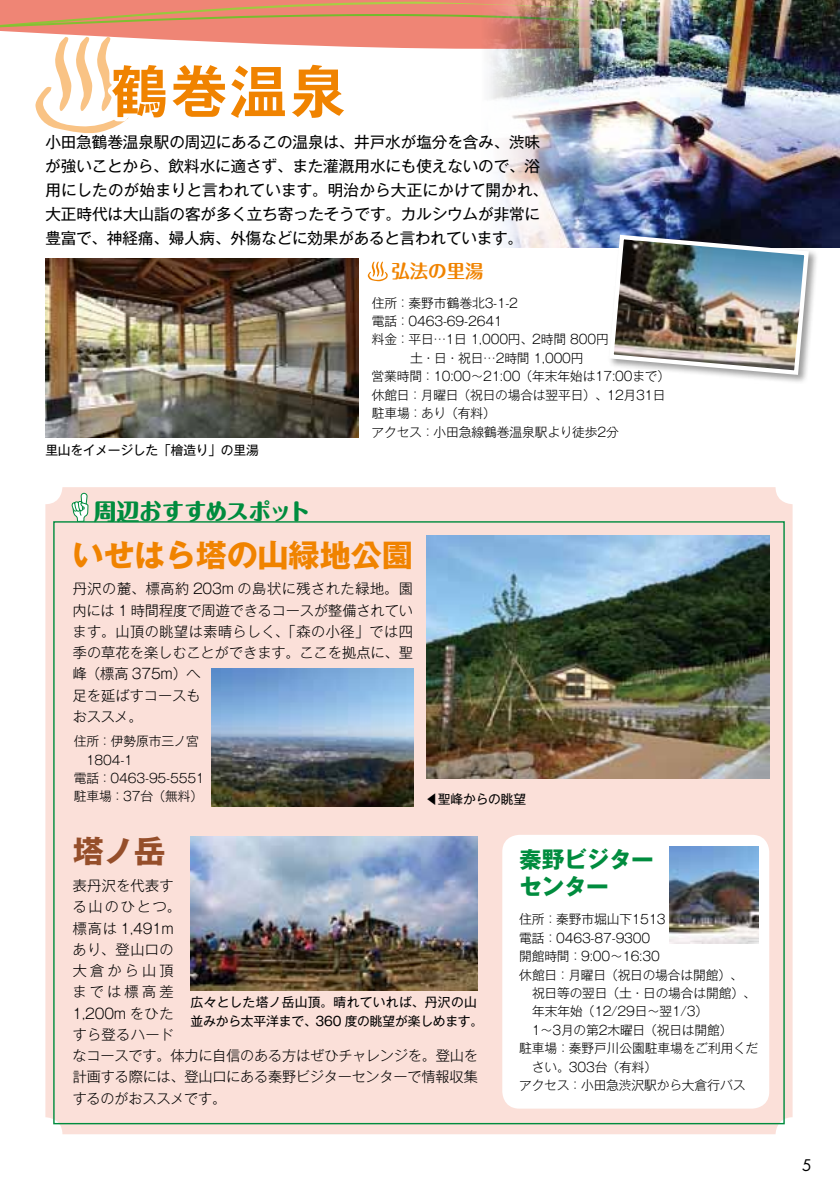
<style>
.page{position:relative;width:840px;height:1191px;background:#fff}
.page>*{position:absolute;margin:0;border:0;box-sizing:border-box;transform-origin:0 0}
.t1{font:700 56.6px "Gothic MB101 Pro De";color:#f08300}
.t2{font:700 31.2px "Gothic MB101 Pro";letter-spacing:-.01em;color:#f08300}
.t3{font:700 31.2px "Gothic MB101 Pro";color:#954e2a}
.t4{font:700 22.6px/27px "Gothic MB101 Pro";letter-spacing:-.015em;color:#008c3e}
.t5{font:800 22.6px "Maru Fo Pro";letter-spacing:-.025em;color:#008c3e}
.t6{font:700 18.4px "Maru Fo Pro";color:#f08300}
.t7{font:15.6px/24px "Gothic MB101 Pro";letter-spacing:-.01em;color:#000}
.t8{font:15.6px "Futura";color:#000}
.t9{font:300 14.2px/21.2px "Gothic MB101 Pro";letter-spacing:-.005em;color:#000}
.t10{font:300 12.8px/18.4px "Gothic MB101 Pro";letter-spacing:-.01em;color:#000}
.t11{font:12.8px/18.4px "Gothic MB101 Pro";letter-spacing:-.01em;color:#000}
</style>
<div class="page">
<svg style="left:0;top:0;width:478px;height:3px"></svg>
<svg style="left:0;top:3px;width:478px;height:46px;background:#e59074"></svg>
<div style="left:45px;top:487px;width:747px;height:647px;background:#fbe0d9;border-radius:17px"></div>
<img style="left:212px;top:668px;width:201px;height:139px">
<div style="left:502px;top:835px;width:266px;height:273px;background:#fff;border-radius:17px"></div>
<svg style="left:35px;top:36px;width:325px;height:97px"></svg>
<svg style="left:367px;top:261px;width:20px;height:21px"></svg>
<svg style="left:71px;top:492px;width:18px;height:30px"></svg>
<img style="left:478px;top:0;width:361px;height:248px">
<img style="left:45px;top:258px;width:313px;height:180px">
<img style="left:426px;top:536px;width:342px;height:243px">
<img style="left:190px;top:836px;width:287px;height:154px">
<div style="left:606px;top:232px;width:211px;height:152px;background:#000;opacity:.39"></div>
<img style="left:606px;top:232px;width:204px;height:145px">
<img style="left:669px;top:846px;width:88px;height:97px">
<h1 class="t1" style="left:111px;top:44px;width:237px">鶴巻温泉</h1>
<p class="t7" style="left:45px;top:127px;width:504px">小田急鶴巻温泉駅の周辺にあるこの温泉は、井戸水が塩分を含み、渋味が強いことから、飲料水に適さず、また灌漑用水にも使えないので、浴用にしたのが始まりと言われています。明治から大正にかけて開かれ、大正時代は大山詣の客が多く立ち寄ったそうです。カルシウムが非常に豊富で、神経痛、婦人病、外傷などに効果があると言われています。</p>
<h3 class="t6" style="left:391px;top:256px;width:94px">弘法の里湯</h3>
<p class="t11" style="left:45px;top:439px;width:215px">里山をイメージした「檜造り」の里湯</p>
<h3 class="t5" style="left:94px;top:493px;width:218px">周辺おすすめスポット</h3>
<p class="t10" style="left:371px;top:292px;width:300px">住所：秦野市鶴巻北3-1-2　<br>電話：0463-69-2641<br>料金：平日…1日 1,000円、2時間 800円<br>　　　土・日・祝日…2時間 1,000円<br>営業時間：10:00～21:00（年末年始は17:00まで）休館日：月曜日（祝日の場合は翌平日）、12月31日駐車場：あり（有料）<br>アクセス：小田急線鶴巻温泉駅より徒歩2分</p>
<h2 class="t2" style="left:72px;top:529px;width:342px">いせはら塔の山緑地公園</h2>
<p class="t9" style="left:73px;top:576px;width:342px">丹沢の麓、標高約 203m の島状に残された緑地。園内には 1 時間程度で周遊できるコースが整備されています。山頂の眺望は素晴らしく、「森の小径」では四季の草花を楽しむことができます。ここを拠点に、聖峰（標高 375m）へ<br>足を延ばすコースも<br>おススメ。</p>
<p class="t10" style="left:74px;top:730px;width:132px">住所：伊勢原市三ノ宮　1804-1<br>電話：0463-95-5551駐車場：37台（無料）</p>
<p class="t11" style="left:425px;top:788px;width:102px">◀聖峰からの眺望</p>
<h2 class="t3" style="left:73px;top:825px;width:94px">塔ノ岳</h2>
<h3 class="t4" style="left:519px;top:843px;width:136px">秦野ビジターセンター</h3>
<p class="t9" style="left:72px;top:873px;width:407px">表丹沢を代表す<br>る山のひとつ。<br>標高は 1,491m<br>あり、登山口の<br>大倉から山頂<br>までは標高差<br>1,200m をひた<br>すら登るハード<br>なコースです。体力に自信のある方はぜひチャレンジを。登山を計画する際には、登山口にある秦野ビジターセンターで情報収集するのがおススメです。</p>
<p class="t10" style="left:519px;top:908px;width:240px">住所：秦野市堀山下1513<br>電話：0463-87-9300<br>開館時間：9:00～16:30<br>休館日：月曜日（祝日の場合は開館）、　祝日等の翌日（土・日の場合は開館）、　年末年始（12/29日～翌1/3）<br>　1～3月の第2木曜日（祝日は開館）<br>駐車場：秦野戸川公園駐車場をご利用くだ　さい。303台（有料）<br>アクセス：小田急渋沢駅から大倉行バス</p>
<p class="t11" style="left:190px;top:991px;width:294px">広々とした塔ノ岳山頂。晴れていれば、丹沢の山並みから太平洋まで、360 度の眺望が楽しめます。</p>
<p class="t8" style="left:801px;top:1154px;width:11px">5</p>
</div>
